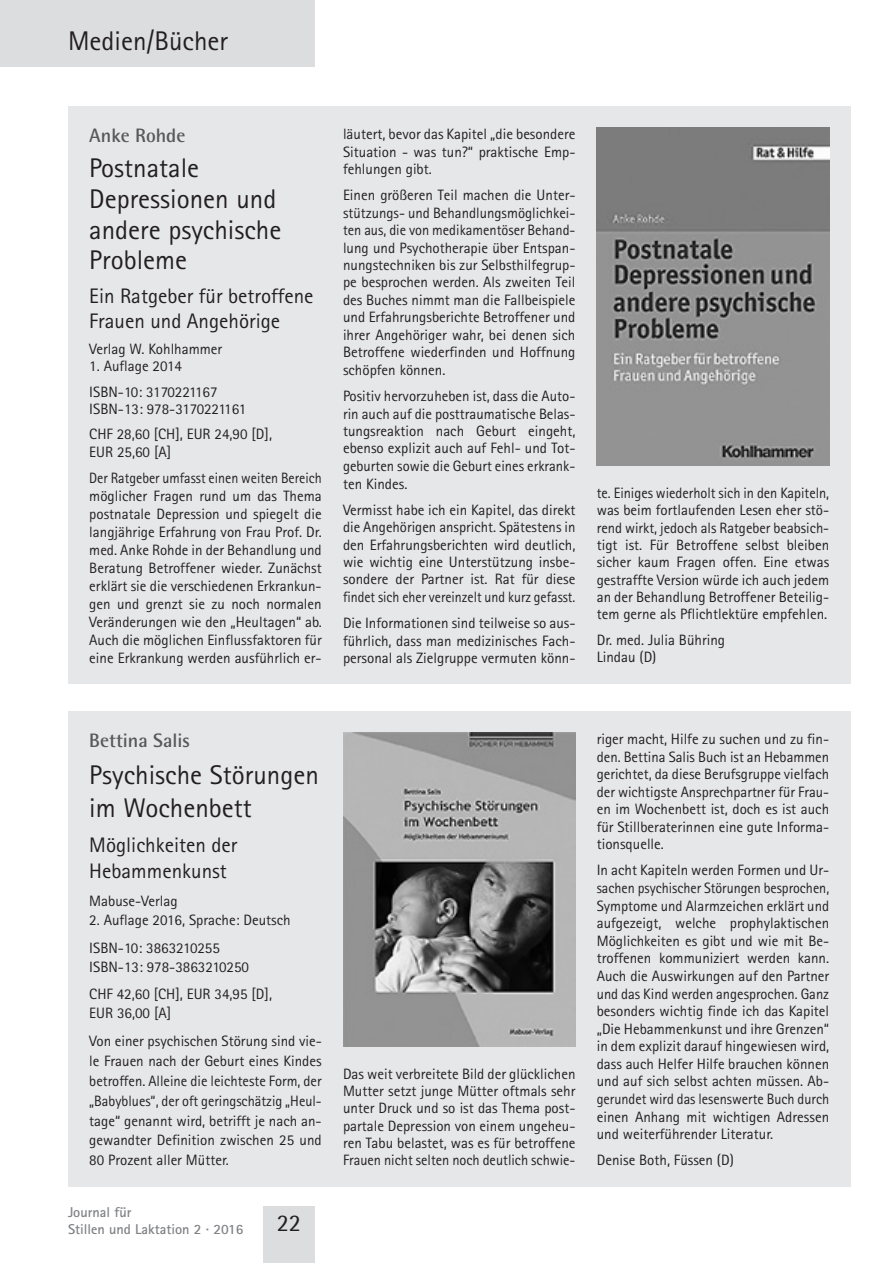
<style>
.page{position:relative;width:893px;height:1263px;background:#fff}
.page>*{position:absolute;margin:0;border:0;box-sizing:border-box;transform-origin:0 0}
.t1{font:27px/30.8px "Rotis Sans Serif";color:#231f20}
.t2{font:24px "Rotis Semi Sans";color:#231f20}
.t3{font:21px/24.9px "Rotis Sans Serif";color:#231f20}
.t4{font:700 19.5px "Rotis Semi Sans";color:#57585a}
.t5{font:15px/17.5px "Rotis Sans Serif";color:#231f20;text-align:justify}
.t6{font:15px/17.2px "Rotis Sans Serif";color:#231f20;text-align:justify;scale:.96 1}
.t7{font:700 14.25px/16.4px "Rotis Sans Serif";color:#808285}
</style>
<div class="page">
<div style="left:263px;top:1206px;width:52px;height:57px;background:#dcdddf"></div>
<div style="left:68px;top:106px;width:782px;height:578px;background:#e6e7e9"></div>
<div style="left:68px;top:711px;width:782px;height:475px;background:#e6e7e9"></div>
<div style="left:0;top:0;width:315px;height:67px;background:#dcdddf"></div>
<img style="left:597px;top:128px;width:232px;height:337px">
<img style="left:343px;top:732px;width:232px;height:314px">
<h1 class="t1" style="left:68px;top:25px;width:161px">Medien/Bücher</h1>
<h3 class="t4" style="left:89px;top:124px;width:98px">Anke Rohde</h3>
<h1 class="t1" style="left:89px;top:153px;width:194px">Postnatale<br>Depressionen und andere psychische<br>Probleme</h1>
<h3 class="t3" style="left:89px;top:283px;width:226px">Ein Ratgeber für betroffene<br>Frauen und Angehörige</h3>
<p class="t5" style="left:89px;top:340px;width:135px">Verlag W. Kohlhammer</p>
<p class="t5" style="left:89px;top:353px;width:130px;line-height:25.8px">1. Auflage 2014<br>ISBN-10: 3170221167</p>
<p class="t5" style="left:89px;top:396px;width:184px;line-height:25.8px">ISBN-13: 978-3170221161<br>CHF 28,60 [CH], EUR 24,90 [D],</p>
<p class="t5" style="left:89px;top:438px;width:234px;line-height:26.4px">EUR 25,60 [A]<br>Der Ratgeber umfasst einen weiten Bereich</p>
<p class="t5" style="left:89px;top:487px;width:234px;line-height:18px">möglicher Fragen rund um das Thema postnatale Depression und spiegelt die langjährige Erfahrung von Frau Prof. Dr. med. Anke Rohde in der Behandlung und Beratung Betroffener wieder. Zunächst erklärt sie die verschiedenen Erkrankun&shy;gen und grenzt sie zu noch normalen Veränderungen wie den „Heultagen“ ab.<br>Auch die möglichen Einflussfaktoren für eine Erkrankung werden ausführlich er-</p>
<p class="t5" style="left:343px;top:125px;width:234px">läutert, bevor das Kapitel „die besondere Situation - was tun?“ praktische Emp&shy;fehlungen gibt.</p>
<p class="t5" style="left:343px;top:186px;width:234px">Einen größeren Teil machen die Unter&shy;stützungs- und Behandlungsmöglichkei&shy;ten aus, die von medikamentöser Behand&shy;lung und Psychotherapie über Entspan&shy;nungstechniken bis zur Selbsthilfegrup&shy;pe besprochen werden. Als zweiten Teil des Buches nimmt man die Fallbeispiele und Erfahrungsberichte Betroffener und ihrer Angehöriger wahr, bei denen sich Betroffene wiederfinden und Hoffnung schöpfen können.</p>
<p class="t5" style="left:343px;top:387px;width:234px">Positiv hervorzuheben ist, dass die Auto&shy;rin auch auf die posttraumatische Belas&shy;tungsreaktion nach Geburt eingeht, ebenso explizit auch auf Fehl- und Tot&shy;geburten sowie die Geburt eines erkrank&shy;ten Kindes.</p>
<p class="t5" style="left:343px;top:500px;width:234px">Vermisst habe ich ein Kapitel, das direkt die Angehörigen anspricht. Spätestens in den Erfahrungsberichten wird deutlich, wie wichtig eine Unterstützung insbe&shy;sondere der Partner ist. Rat für diese findet sich eher vereinzelt und kurz gefasst.</p>
<p class="t5" style="left:343px;top:614px;width:234px">Die Informationen sind teilweise so aus&shy;führlich, dass man medizinisches Fach&shy;personal als Zielgruppe vermuten könn-</p>
<p class="t6" style="left:597px;top:484px;width:244px">te. Einiges wiederholt sich in den Kapiteln, was beim fortlaufenden Lesen eher stö&shy;rend wirkt, jedoch als Ratgeber beabsich&shy;tigt ist. Für Betroffene selbst bleiben sicher kaum Fragen offen. Eine etwas gestraffte Version würde ich auch jedem an der Behandlung Betroffener Beteilig&shy;tem gerne als Pflichtlektüre empfehlen.</p>
<p class="t5" style="left:597px;top:631px;width:130px">Dr. med. Julia Bühring<br>Lindau (D)</p>
<h3 class="t4" style="left:89px;top:729px;width:102px">Bettina Salis</h3>
<h1 class="t1" style="left:89px;top:758px;width:231px;line-height:32.5px">Psychische Störungen im Wochenbett</h1>
<h3 class="t3" style="left:89px;top:831px;width:150px;line-height:26.7px">Möglichkeiten der<br>Hebammenkunst</h3>
<p class="t5" style="left:89px;top:892px;width:90px">Mabuse-Verlag</p>
<p class="t5" style="left:89px;top:906px;width:203px;line-height:27.6px">2. Auflage 2016, Sprache: Deutsch<br>ISBN-10: 3863210255</p>
<p class="t5" style="left:89px;top:953px;width:184px;line-height:27.6px">ISBN-13: 978-3863210250<br>CHF 42,60 [CH], EUR 34,95 [D],</p>
<p class="t5" style="left:89px;top:999px;width:234px;line-height:28.3px">EUR 36,00 [A]<br>Von einer psychischen Störung sind vie-</p>
<p class="t5" style="left:89px;top:1051px;width:234px;line-height:19.8px">le Frauen nach der Geburt eines Kindes betroffen. Alleine die leichteste Form, der „Babyblues“, der oft geringschätzig „Heul&shy;tage“ genannt wird, betrifft je nach an&shy;gewandter Definition zwischen 25 und 80 Prozent aller Mütter.</p>
<p class="t7" style="left:68px;top:1204px;width:177px">Journal für<br>Stillen und Laktation 2 · 2016</p>
<h2 class="t2" style="left:277px;top:1209px;width:26px">22</h2>
<p class="t5" style="left:343px;top:1065px;width:234px">Das weit verbreitete Bild der glücklichen Mutter setzt junge Mütter oftmals sehr unter Druck und so ist das Thema post&shy;partale Depression von einem ungeheu&shy;ren Tabu belastet, was es für betroffene Frauen nicht selten noch deutlich schwie-</p>
<p class="t5" style="left:597px;top:730px;width:234px">riger macht, Hilfe zu suchen und zu fin&shy;den. Bettina Salis Buch ist an Hebammen gerichtet, da diese Berufsgruppe vielfach der wichtigste Ansprechpartner für Frau&shy;en im Wochenbett ist, doch es ist auch für Stillberaterinnen eine gute Informa&shy;tionsquelle.</p>
<p class="t5" style="left:597px;top:861px;width:234px">In acht Kapiteln werden Formen und Ur&shy;sachen psychischer Störungen besprochen, Symptome und Alarmzeichen erklärt und aufgezeigt, welche prophylaktischen Möglichkeiten es gibt und wie mit Be&shy;troffenen kommuniziert werden kann.<br>Auch die Auswirkungen auf den Partner und das Kind werden angesprochen. Ganz besonders wichtig finde ich das Kapitel „Die Hebammenkunst und ihre Grenzen“ in dem explizit darauf hingewiesen wird, dass auch Helfer Hilfe brauchen können und auf sich selbst achten müssen. Ab&shy;gerundet wird das lesenswerte Buch durch einen Anhang mit wichtigen Adressen und weiterführender Literatur.</p>
<p class="t5" style="left:597px;top:1151px;width:139px">Denise Both, Füssen (D)</p>
</div>
